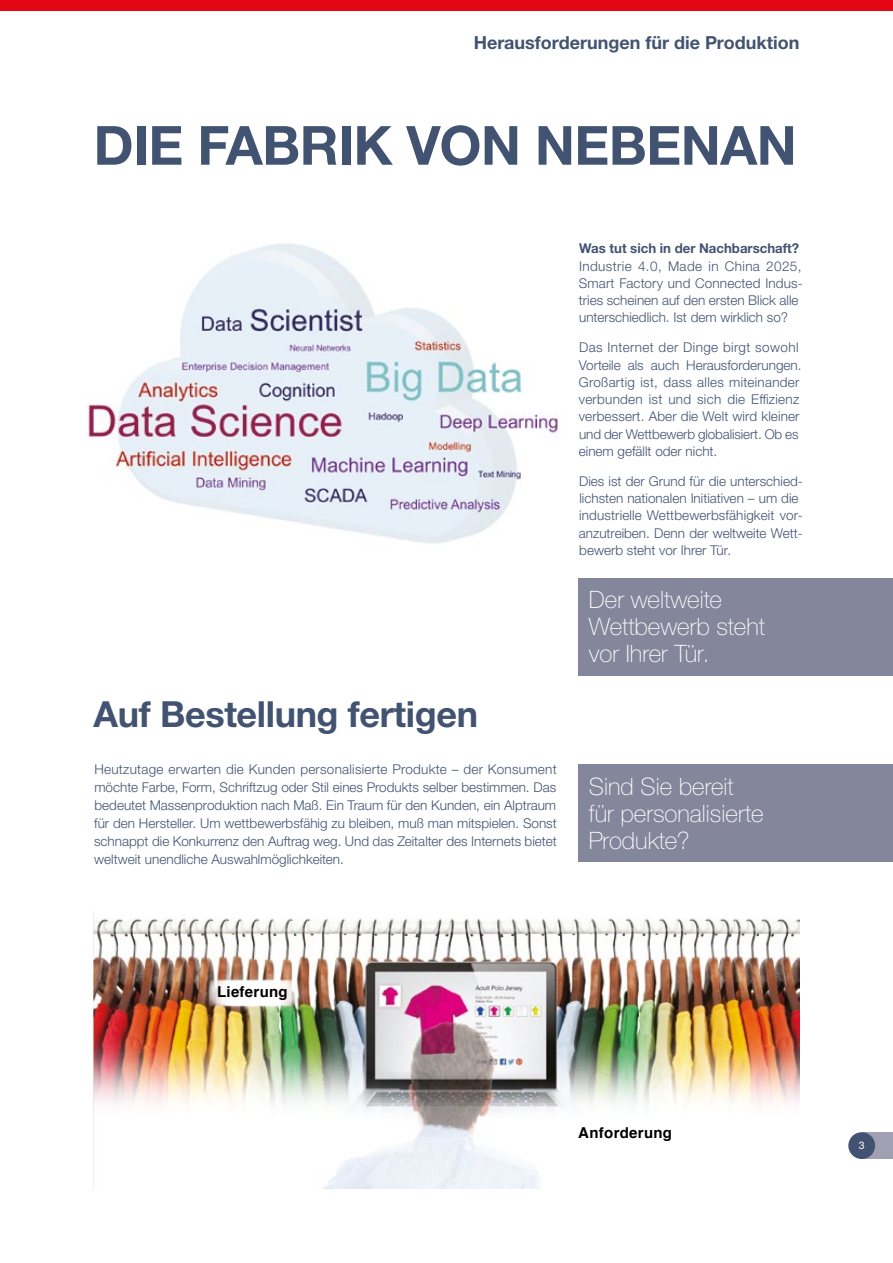
<style>
.page{position:relative;width:893px;height:1263px;background:#fff}
.page>*{position:absolute;margin:0;border:0;box-sizing:border-box;transform-origin:0 0}
.t1{font:700 54px "Helvetica Neue LTW1 G";letter-spacing:-.01em;color:#425372}
.t2{font:700 36px "Helvetica Neue LTW1 G";letter-spacing:-.01em;color:#425372}
.t3{font:100 24px/27px "Helvetica Neue LTW1 G";color:#fff}
.t4{font:700 18px "Helvetica Neue LTW1 G";color:#425372}
.t5{font:700 15px "Helvetica";letter-spacing:.02em;color:#000}
.t6{font:300 13.5px/17.2px "Helvetica Neue LTW1 G";color:#425372}
.t7{font:700 13.5px "Helvetica Neue LTW1 G";color:#425372}
.t8{font:10.5px "Helvetica Neue LTW1 G";color:#fff}
</style>
<div class="page">
<div style="left:0;top:0;width:893px;height:11px;background:#e30613"></div>
<div style="left:862px;top:1132px;width:31px;height:27px;background:#a0a0b2"></div>
<div style="left:848px;top:1132px;width:27px;height:27px;background:#425372;border-radius:50%"></div>
<img style="left:94px;top:918px;width:705px;height:270px">
<img style="left:88px;top:243px;width:471px;height:301px">
<div style="left:578px;top:578px;width:315px;height:98px;background:#84869c"></div>
<div style="left:578px;top:764px;width:315px;height:98px;background:#84869c"></div>
<h3 class="t4" style="left:474px;top:31px;width:327px">Herausforderungen für die Produktion</h3>
<h1 class="t1" style="left:94px;top:112px;width:705px">DIE FABRIK VON NEBENAN</h1>
<h2 class="t2" style="left:94px;top:691px;width:386px">Auf Bestellung fertigen</h2>
<p class="t6" style="left:94px;top:760px;width:464px;line-height:18px;text-align:justify">Heutzutage erwarten die Kunden personalisierte Produkte – der Konsument möchte Farbe, Form, Schriftzug oder Stil eines Produkts selber bestimmen. Das bedeutet Massenproduktion nach Maß. Ein Traum für den Kunden, ein Alptraum für den Hersteller. Um wettbewerbsfähig zu bleiben, muß man mitspielen. Sonst schnappt die Konkurrenz den Auftrag weg. Und das Zeitalter des Internets bietet weltweit unendliche Auswahlmöglichkeiten.</p>
<p class="t7" style="left:579px;top:240px;width:222px">Was tut sich in der Nachbarschaft?</p>
<p class="t6" style="left:579px;top:257px;width:225px">Industrie 4.0, Made in China 2025, Smart Factory und Connected Indus&shy;tries scheinen auf den ersten Blick alle unterschiedlich. Ist dem wirklich so?</p>
<p class="t6" style="left:579px;top:339px;width:224px">Das Internet der Dinge birgt sowohl Vorteile als auch Herausforderungen.<br>Großartig ist, dass alles miteinander verbunden ist und sich die Effizienz verbessert. Aber die Welt wird kleiner und der Wettbewerb globalisiert. Ob es einem gefällt oder nicht.</p>
<p class="t6" style="left:579px;top:472px;width:225px">Dies ist der Grund für die unterschied&shy;lichsten nationalen Initiativen – um die industrielle Wettbewerbsfähigkeit vor&shy;anzutreiben. Denn der weltweite Wett&shy;bewerb steht vor Ihrer Tür.</p>
<h3 class="t3" style="left:589px;top:586px;width:178px">Der weltweite<br>Wettbewerb steht vor Ihrer Tür.</h3>
<h3 class="t3" style="left:589px;top:773px;width:176px">Sind Sie bereit für personalisierte<br>Produkte?</h3>
<p class="t5" style="left:217px;top:980px;width:72px">Lieferung</p>
<p class="t5" style="left:578px;top:1121px;width:95px">Anforderung</p>
<p class="t8" style="left:859px;top:1139px;width:7px">3</p>
</div>
